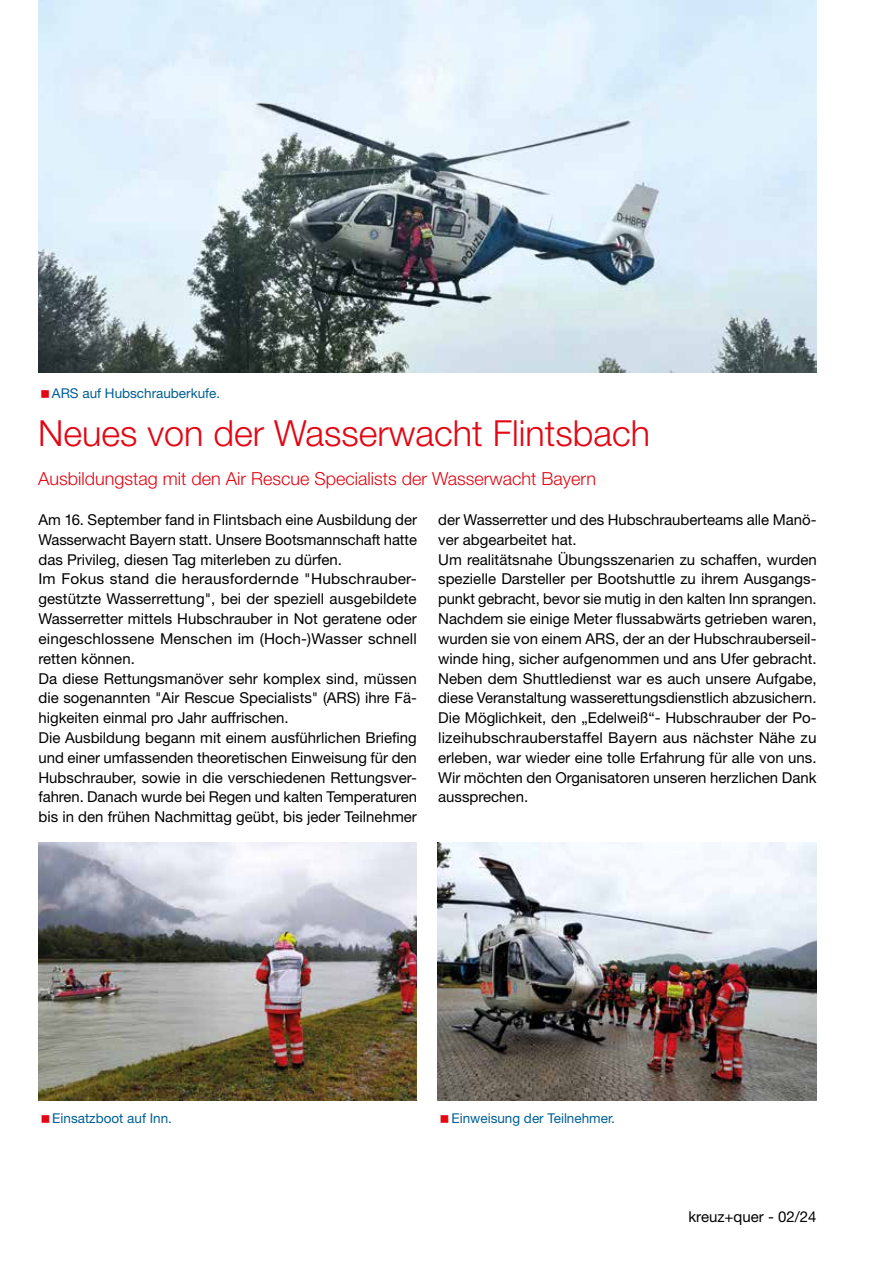
<style>
.page{position:relative;width:893px;height:1263px;background:#fff}
.page>*{position:absolute;margin:0;border:0;box-sizing:border-box;transform-origin:0 0}
.t1{font:300 36px "Helvetica Neue LT Std";color:#e30613}
.t2{font:300 18px "Helvetica Neue LT Std";color:#e30613}
.t3{font:15px/19.8px "Helvetica Neue";color:#000}
.t4{font:13.5px "Helvetica Neue";color:#005f95}
</style>
<div class="page">
<img style="left:38px;top:0;width:778px;height:372px">
<img style="left:39px;top:843px;width:378px;height:257px">
<img style="left:438px;top:843px;width:378px;height:257px">
<p class="t4" style="left:52px;top:385px;width:170px">ARS auf Hubschrauberkufe.</p>
<h1 class="t1" style="left:38px;top:411px;width:614px">Neues von der Wasserwacht Flintsbach</h1>
<p class="t2" style="left:38px;top:468px;width:560px">Ausbildungstag mit den Air Rescue Specialists der Wasserwacht Bayern</p>
<p class="t3" style="left:38px;top:510px;width:380px">Am 16. September fand in Flintsbach eine Ausbildung der Wasserwacht Bayern statt. Unsere Bootsmannschaft hatte das Privileg, diesen Tag miterleben zu dürfen.<br>Im Fokus stand die herausfordernde "Hubschrauber&shy;gestützte Wasserrettung", bei der speziell ausgebildete Wasserretter mittels Hubschrauber in Not geratene oder eingeschlossene Menschen im (Hoch-)Wasser schnell retten können.<br>Da diese Rettungsmanöver sehr komplex sind, müssen die sogenannten "Air Rescue Specialists" (ARS) ihre Fä&shy;higkeiten einmal pro Jahr auffrischen.<br>Die Ausbildung begann mit einem ausführlichen Briefing und einer umfassenden theoretischen Einweisung für den Hubschrauber, sowie in die verschiedenen Rettungsver&shy;fahren. Danach wurde bei Regen und kalten Temperaturen bis in den frühen Nachmittag geübt, bis jeder Teilnehmer</p>
<p class="t3" style="left:438px;top:510px;width:380px">der Wasserretter und des Hubschrauberteams alle Manö&shy;ver abgearbeitet hat.<br>Um realitätsnahe Übungsszenarien zu schaffen, wurden spezielle Darsteller per Bootshuttle zu ihrem Ausgangs&shy;punkt gebracht, bevor sie mutig in den kalten Inn sprangen.<br>Nachdem sie einige Meter flussabwärts getrieben waren, wurden sie von einem ARS, der an der Hubschrauberseil&shy;winde hing, sicher aufgenommen und ans Ufer gebracht.<br>Neben dem Shuttledienst war es auch unsere Aufgabe, diese Veranstaltung wasserettungsdienstlich abzusichern.<br>Die Möglichkeit, den „Edelweiß“- Hubschrauber der Po&shy;lizeihubschrauberstaffel Bayern aus nächster Nähe zu erleben, war wieder eine tolle Erfahrung für alle von uns.<br>Wir möchten den Organisatoren unseren herzlichen Dank aussprechen.</p>
<p class="t4" style="left:52px;top:1110px;width:121px">Einsatzboot auf Inn.</p>
<p class="t4" style="left:451px;top:1110px;width:165px">Einweisung der Teilnehmer.</p>
<p class="t3" style="left:688px;top:1206px;width:129px">kreuz+quer - 02/24</p>
</div>
